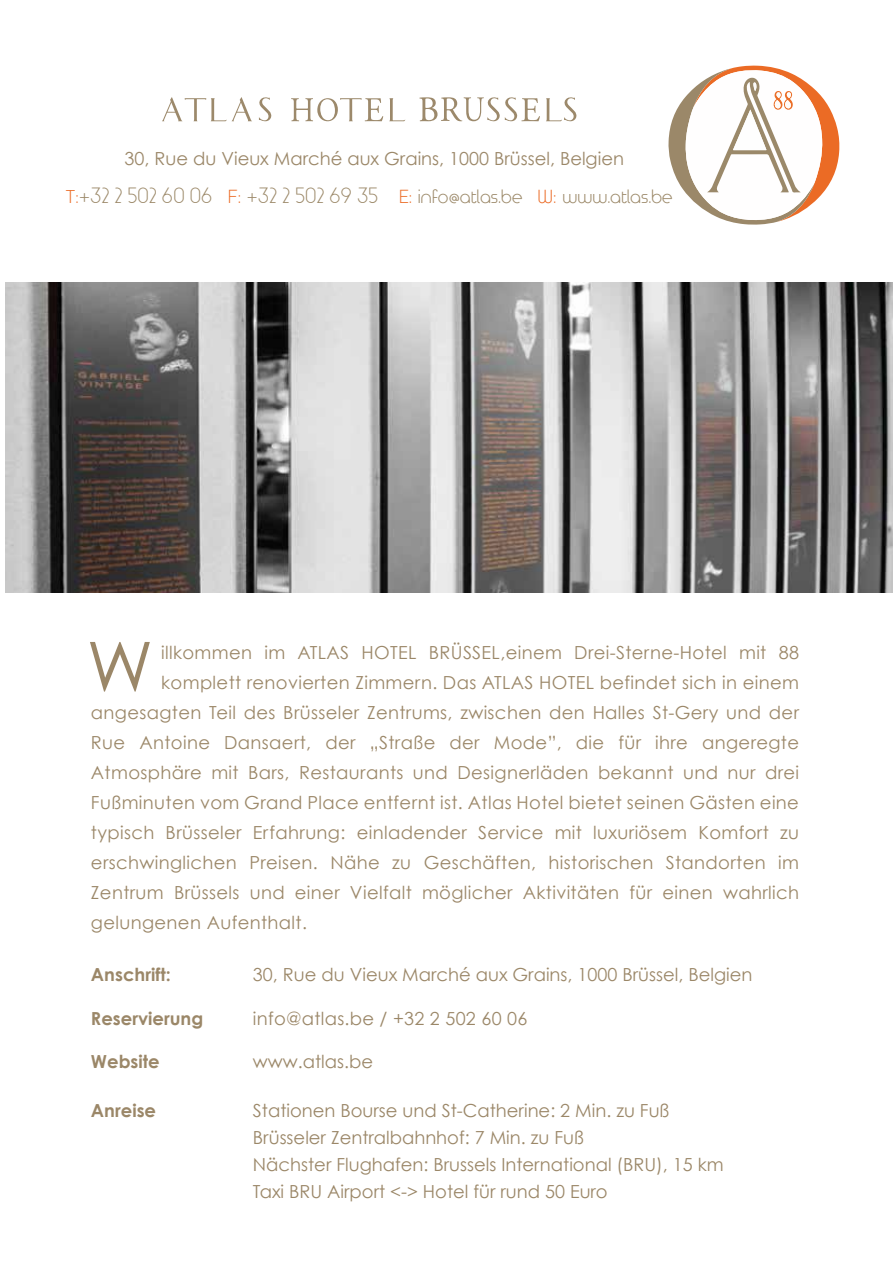
<style>
.page{position:relative;width:893px;height:1263px;background:#fff}
.page>*{position:absolute;margin:0;border:0;box-sizing:border-box;transform-origin:0 0}
.t1{font:18px "Century Gothic";letter-spacing:.02em;color:#9b8768}
.t2{font:18px/27px "Century Gothic";color:#9b8768}
.t3{font:18px "Time Burner";color:#9b8868}
.t4{font:700 18px "Century Gothic";color:#9b8768}
.s1{color:#eb6a24}
</style>
<div class="page">
<svg style="left:668px;top:66px;width:172px;height:159px"></svg>
<svg style="left:258px;top:97px;width:14px;height:24px"></svg>
<svg style="left:162px;top:97px;width:90px;height:24px"></svg>
<svg style="left:291px;top:98px;width:92px;height:23px"></svg>
<svg style="left:389px;top:98px;width:16px;height:23px"></svg>
<svg style="left:419px;top:97px;width:121px;height:24px"></svg>
<svg style="left:546px;top:97px;width:31px;height:24px"></svg>
<img style="left:6px;top:282px;width:887px;height:310px">
<svg style="left:90px;top:642px;width:60px;height:50px"></svg>
<p class="t2" style="left:125px;top:144px;width:501px">30, Rue du Vieux Marché aux Grains, 1000 Brüssel, Belgien</p>
<p class="t3" style="left:66px;top:187px;width:608px"><span class="s1">T:</span>+32 2 502 60 06 <span class="s1">F:</span> +32 2 502 69 35 <span class="s1">E:</span> info@atlas.be <span class="s1">W:</span> www.atlas.be</p>
<p class="t1" style="left:161px;top:641px;width:639px">illkommen im ATLAS HOTEL BRÜSSEL,einem Drei-Sterne-Hotel mit 88</p>
<p class="t1" style="left:161px;top:671px;width:639px">komplett renovierten Zimmern. Das ATLAS HOTEL befindet sich in einem</p>
<p class="t1" style="left:91px;top:701px;width:710px">angesagten Teil des Brüsseler Zentrums, zwischen den Halles St-Gery und der</p>
<p class="t1" style="left:91px;top:731px;width:710px">Rue Antoine Dansaert, der „Straße der Mode”, die für ihre angeregte</p>
<p class="t1" style="left:91px;top:761px;width:710px">Atmosphäre mit Bars, Restaurants und Designerläden bekannt und nur drei</p>
<p class="t1" style="left:91px;top:791px;width:709px">Fußminuten vom Grand Place entfernt ist. Atlas Hotel bietet seinen Gästen eine</p>
<p class="t1" style="left:91px;top:821px;width:710px">typisch Brüsseler Erfahrung: einladender Service mit luxuriösem Komfort zu</p>
<p class="t1" style="left:91px;top:851px;width:710px">erschwinglichen Preisen. Nähe zu Geschäften, historischen Standorten im</p>
<p class="t1" style="left:91px;top:881px;width:710px">Zentrum Brüssels und einer Vielfalt möglicher Aktivitäten für einen wahrlich</p>
<p class="t1" style="left:91px;top:911px;width:218px">gelungenen Aufenthalt.</p>
<p class="t4" style="left:91px;top:963px;width:81px">Anschrift:</p>
<p class="t2" style="left:253px;top:960px;width:501px">30, Rue du Vieux Marché aux Grains, 1000 Brüssel, Belgien</p>
<p class="t4" style="left:91px;top:1007px;width:114px">Reservierung</p>
<p class="t1" style="left:253px;top:1007px;width:276px">info@atlas.be / +32 2 502 60 06</p>
<p class="t4" style="left:91px;top:1050px;width:70px">Website</p>
<p class="t2" style="left:253px;top:1048px;width:122px">www.atlas.be</p>
<p class="t4" style="left:91px;top:1099px;width:67px">Anreise</p>
<p class="t2" style="left:253px;top:1096px;width:472px">Stationen Bourse und St-Catherine: 2 Min. zu Fuß Brüsseler Zentralbahnhof: 7 Min. zu Fuß<br>Nächster Flughafen: Brussels International (BRU), 15 km Taxi BRU Airport &lt;-&gt; Hotel für rund 50 Euro</p>
</div>
